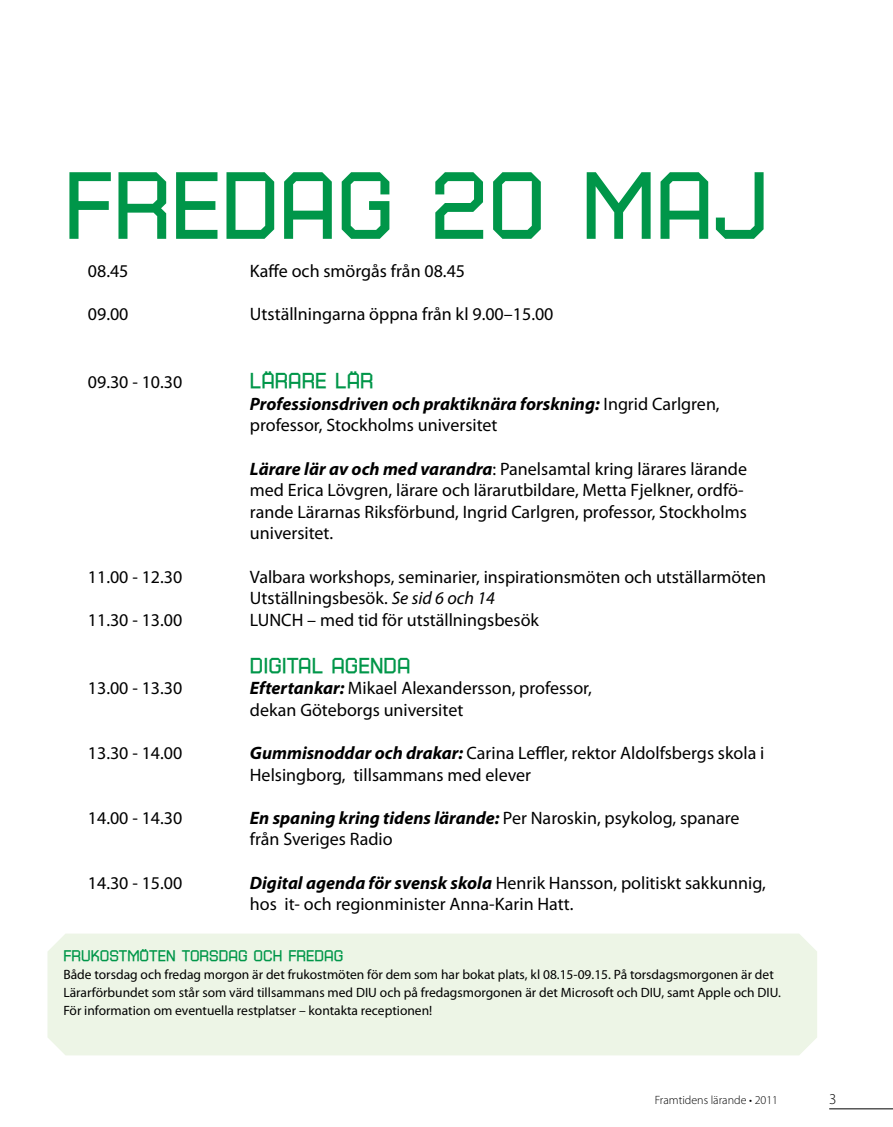
<style>
.page{position:relative;width:893px;height:1127px;background:#fff}
.page>*{position:absolute;margin:0;border:0;box-sizing:border-box;transform-origin:0 0}
.t1{font:90px "Square 45";color:#009649}
.t2{font:21px "Square 45";color:#009649}
.t3{font:18px/21.6px "Myriad Pro";color:#000}
.t4{font:15px "Square 45";color:#009649}
.t5{font:300 15px "Myriad Pro";color:#000}
.t6{font:13.5px/18px "Myriad Pro";color:#000}
.t7{font:300 12px "Myriad Pro";color:#000}
.s1{font-weight:700;font-style:italic}
.s2{font-style:italic}
</style>
<div class="page">
<hr style="left:829px;top:1108px;width:64px;height:1px;background:#000">
<div style="left:47px;top:933px;width:770px;height:122px;background:#edf5e6"></div>
<h1 class="t1" style="left:64px;top:149px;width:705px">FREDAG 20 MAJ</h1>
<p class="t3" style="left:88px;top:259px;width:42px">08.45</p>
<p class="t3" style="left:250px;top:259px;width:217px">Kaffe och smörgås från 08.45</p>
<p class="t3" style="left:88px;top:303px;width:42px">09.00</p>
<p class="t3" style="left:250px;top:303px;width:305px">Utställningarna öppna från kl 9.00–15.00</p>
<p class="t3" style="left:88px;top:371px;width:96px">09.30 - 10.30</p>
<p class="t2" style="left:250px;top:368px;width:125px">LÄRARE LÄR</p>
<p class="t3" style="left:250px;top:393px;width:471px"><span class="s1">Professionsdriven och praktiknära forskning:</span> Ingrid Carlgren, professor, Stockholms universitet</p>
<p class="t3" style="left:250px;top:457px;width:499px"><span class="s1">Lärare lär av och med varandra</span>: Panelsamtal kring lärares lärande med Erica Lövgren, lärare och lärarutbildare, Metta Fjelkner, ordfö&shy;rande Lärarnas Riksförbund, Ingrid Carlgren, professor, Stockholms universitet.</p>
<p class="t3" style="left:88px;top:565px;width:96px">11.00 - 12.30</p>
<p class="t3" style="left:250px;top:565px;width:518px">Valbara workshops, seminarier, inspirationsmöten och utställarmöten<br>Utställningsbesök. <span class="s2">Se sid 6 och 14</span></p>
<p class="t3" style="left:88px;top:609px;width:96px">11.30 - 13.00</p>
<p class="t3" style="left:250px;top:609px;width:291px">LUNCH – med tid för utställningsbesök</p>
<p class="t2" style="left:250px;top:652px;width:162px">DIGITAL AGENDA</p>
<p class="t3" style="left:88px;top:677px;width:96px">13.00 - 13.30</p>
<p class="t3" style="left:250px;top:677px;width:344px"><span class="s1">Eftertankar:</span> Mikael Alexandersson, professor, dekan Göteborgs universitet</p>
<p class="t3" style="left:88px;top:742px;width:96px">13.30 - 14.00</p>
<p class="t3" style="left:250px;top:742px;width:516px"><span class="s1">Gummisnoddar och drakar:</span> Carina Leffler, rektor Aldolfsbergs skola i<br>Helsingborg, tillsammans med elever</p>
<p class="t3" style="left:88px;top:807px;width:96px">14.00 - 14.30</p>
<p class="t3" style="left:250px;top:807px;width:491px"><span class="s1">En spaning kring tidens lärande:</span> Per Naroskin, psykolog, spanare från Sveriges Radio</p>
<p class="t3" style="left:88px;top:871px;width:96px">14.30 - 15.00</p>
<p class="t3" style="left:250px;top:871px;width:517px"><span class="s1">Digital agenda för svensk skola</span> Henrik Hansson, politiskt sakkunnig, hos it- och regionminister Anna-Karin Hatt.</p>
<p class="t4" style="left:63px;top:947px;width:201px">FRUKOSTMÖTEN TORSDAG OCH</p>
<p class="t4" style="left:288px;top:947px;width:55px">FREDAG</p>
<p class="t6" style="left:63px;top:965px;width:719px">Både torsdag och fredag morgon är det frukostmöten för dem som har bokat plats, kl 08.15-09.15. På torsdagsmorgonen är det<br>Lärarförbundet som står som värd tillsammans med DIU och på fredagsmorgonen är det Microsoft och DIU, samt Apple och DIU.<br>För information om eventuella restplatser – kontakta receptionen!</p>
<p class="t7" style="left:655px;top:1093px;width:125px">Framtidens lärande • 2011</p>
<p class="t5" style="left:829px;top:1090px;width:9px">3</p>
</div>
